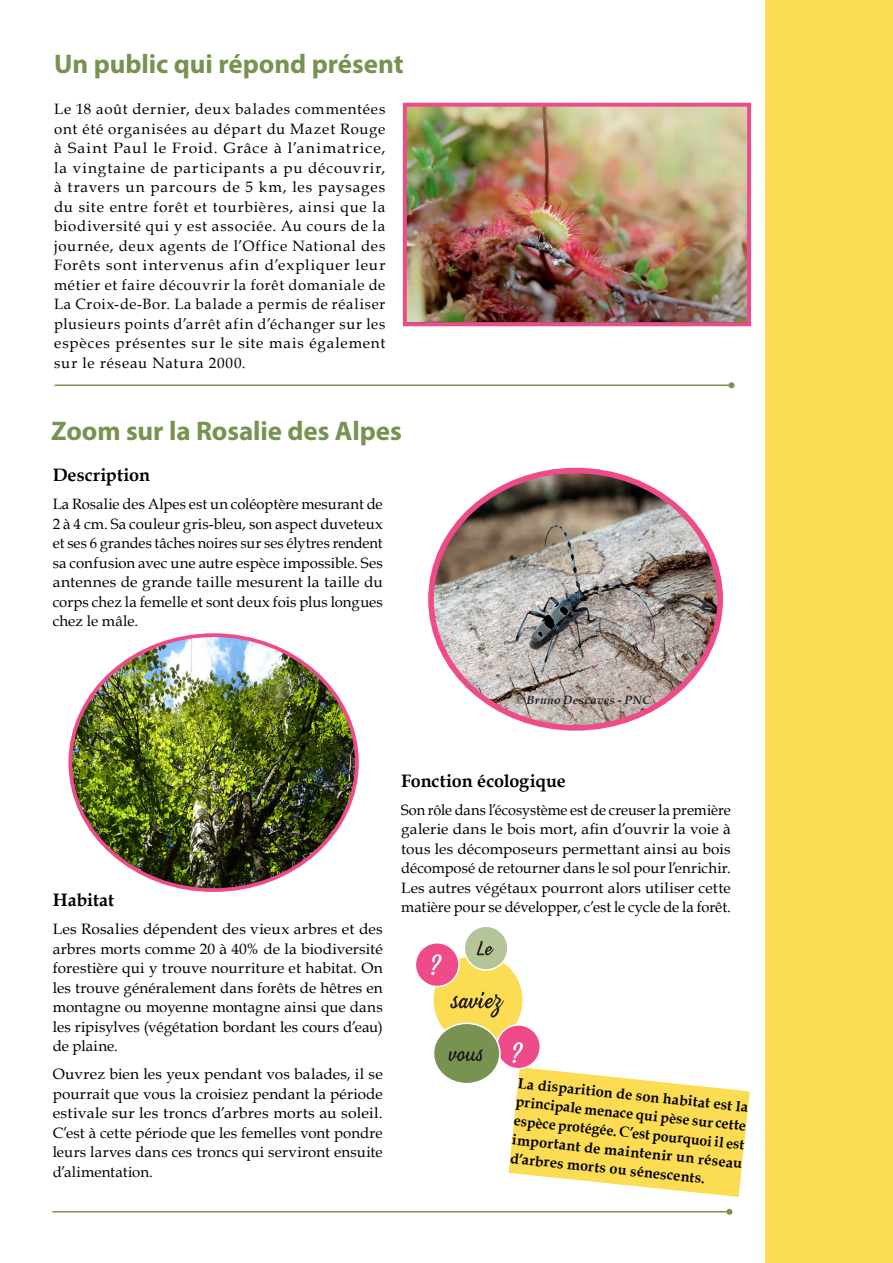
<style>
.page{position:relative;width:893px;height:1263px;background:#fff}
.page>*{position:absolute;margin:0;border:0;box-sizing:border-box;transform-origin:0 0}
.Titre{font:700 27px "Myriad Pro";letter-spacing:-.005em;color:#789252}
.Texte_courant{font:700 18px "Book Antiqua";letter-spacing:-.01em;color:#000}
.Texte_courant-2{font:15px/19.5px "Book Antiqua";letter-spacing:.005em;color:#000;text-align:justify}
.Lettrine{font:15px/19.5px "Book Antiqua";letter-spacing:.055em;color:#000;text-align:justify}
.Texte_courant-3{font:700 14.55px/18.9px "Book Antiqua";color:#000;text-align:justify}
.Légende_photo{font:italic 700 12px "Book Antiqua";letter-spacing:.03em;color:#231f20}
.s1{font-family:"Times New Roman";font-weight:400;font-style:normal;font-size:10.5px}
</style>
<div class="page">
<div style="left:765px;top:0;width:128px;height:1263px;background:#fcdc53"></div>
<hr style="left:53px;top:1211px;width:676px;height:1px;background:#789252">
<svg style="left:726px;top:1209px;width:6px;height:6px"></svg>
<div style="left:433px;top:955px;width:89px;height:90px;background:#fcdc53;border-radius:50%"></div>
<svg style="left:450px;top:992px;width:54px;height:25px"></svg>
<div style="left:497px;top:1025px;width:43px;height:44px;background:#ef4a8a;border-radius:50%"></div>
<svg style="left:509px;top:1042px;width:241px;height:155px"></svg>
<div style="left:496px;top:1024px;width:45px;height:45px;border:2px solid #fff;border-radius:50%"></div>
<div style="left:433px;top:1023px;width:67px;height:61px;background:#789252;border-radius:50%"></div>
<svg style="left:449px;top:1049px;width:34px;height:12px"></svg>
<div style="left:433px;top:1022px;width:68px;height:62px;border:2px solid #fff;border-radius:50%"></div>
<div style="left:464px;top:926px;width:44px;height:44px;background:#b6c598;border-radius:50%"></div>
<svg style="left:477px;top:941px;width:17px;height:14px"></svg>
<div style="left:463px;top:925px;width:46px;height:46px;border:2px solid #fff;border-radius:50%"></div>
<div style="left:415px;top:943px;width:44px;height:43px;background:#ef4a8a;border-radius:50%"></div>
<svg style="left:431px;top:954px;width:11px;height:21px"></svg>
<div style="left:415px;top:942px;width:45px;height:45px;border:2px solid #fff;border-radius:50%"></div>
<img style="left:431px;top:471px;width:289px;height:257px">
<div style="left:428px;top:468px;width:295px;height:263px;border:6px solid #ef4a8a;border-radius:50%"></div>
<img style="left:72px;top:636px;width:285px;height:254px">
<hr style="left:55px;top:384px;width:677px;height:2px;background:#789252">
<svg style="left:729px;top:382px;width:6px;height:6px"></svg>
<img style="left:408px;top:108px;width:338px;height:213px">
<div style="left:403px;top:103px;width:348px;height:223px;border:4px solid #ef4a8a"></div>
<p class="Titre" style="left:54px;top:47px;width:351px">Un public qui répond présent</p>
<p class="Lettrine" style="left:54px;top:99px;width:333px">Le 18 août dernier, deux balades commentées ont été organisées au départ du Mazet Rouge à Saint Paul le Froid. Grâce à l’animatrice, la vingtaine de participants a pu découvrir, à travers un parcours de 5 km, les paysages du site entre forêt et tourbières, ainsi que la biodiversité qui y est associée. Au cours de la journée, deux agents de l’Office National des Forêts sont intervenus afin d’expliquer leur métier et faire découvrir la forêt domaniale de La Croix-de-Bor. La balade a permis de réaliser plusieurs points d’arrêt afin d’échanger sur les espèces présentes sur le site mais également sur le réseau Natura 2000.</p>
<p class="Titre" style="left:51px;top:413px;width:352px">Zoom sur la Rosalie des Alpes</p>
<p class="Texte_courant" style="left:53px;top:463px;width:99px">Description</p>
<p class="Texte_courant-2" style="left:53px;top:494px;width:332px">La Rosalie des Alpes est un coléoptère mesurant de 2 à 4 cm. Sa couleur gris-bleu, son aspect duveteux et ses 6 grandes tâches noires sur ses élytres rendent sa confusion avec une autre espèce impossible. Ses antennes de grande taille mesurent la taille du corps chez la femelle et sont deux fois plus longues chez le mâle.</p>
<p class="Légende_photo" style="left:516px;top:691px;width:136px"><span class="s1">©</span> Bruno Descaves - PNC</p>
<p class="Texte_courant" style="left:53px;top:888px;width:63px">Habitat</p>
<p class="Texte_courant-2" style="left:53px;top:919px;width:332px">Les Rosalies dépendent des vieux arbres et des arbres morts comme 20 à 40% de la biodiversité forestière qui y trouve nourriture et habitat. On les trouve généralement dans forêts de hêtres en montagne ou moyenne montagne ainsi que dans les ripisylves (végétation bordant les cours d’eau) de plaine.</p>
<p class="Texte_courant-2" style="left:53px;top:1064px;width:332px">Ouvrez bien les yeux pendant vos balades, il se pourrait que vous la croisiez pendant la période estivale sur les troncs d’arbres morts au soleil.<br>C’est à cette période que les femelles vont pondre leurs larves dans ces troncs qui serviront ensuite d’alimentation.</p>
<p class="Texte_courant" style="left:401px;top:768px;width:166px">Fonction écologique</p>
<p class="Texte_courant-2" style="left:401px;top:800px;width:331px">Son rôle dans l’écosystème est de creuser la première galerie dans le bois mort, afin d’ouvrir la voie à tous les décomposeurs permettant ainsi au bois décomposé de retourner dans le sol pour l’enrichir.<br>Les autres végétaux pourront alors utiliser cette matière pour se développer, c’est le cycle de la forêt.</p>
<p class="Texte_courant-3" style="left:519px;top:1073px;width:233px;rotate:6deg">La disparition de son habitat est la principale menace qui pèse sur cette espèce protégée. C’est pourquoi il est important de maintenir un réseau d’arbres morts ou sénescents.</p>
</div>
